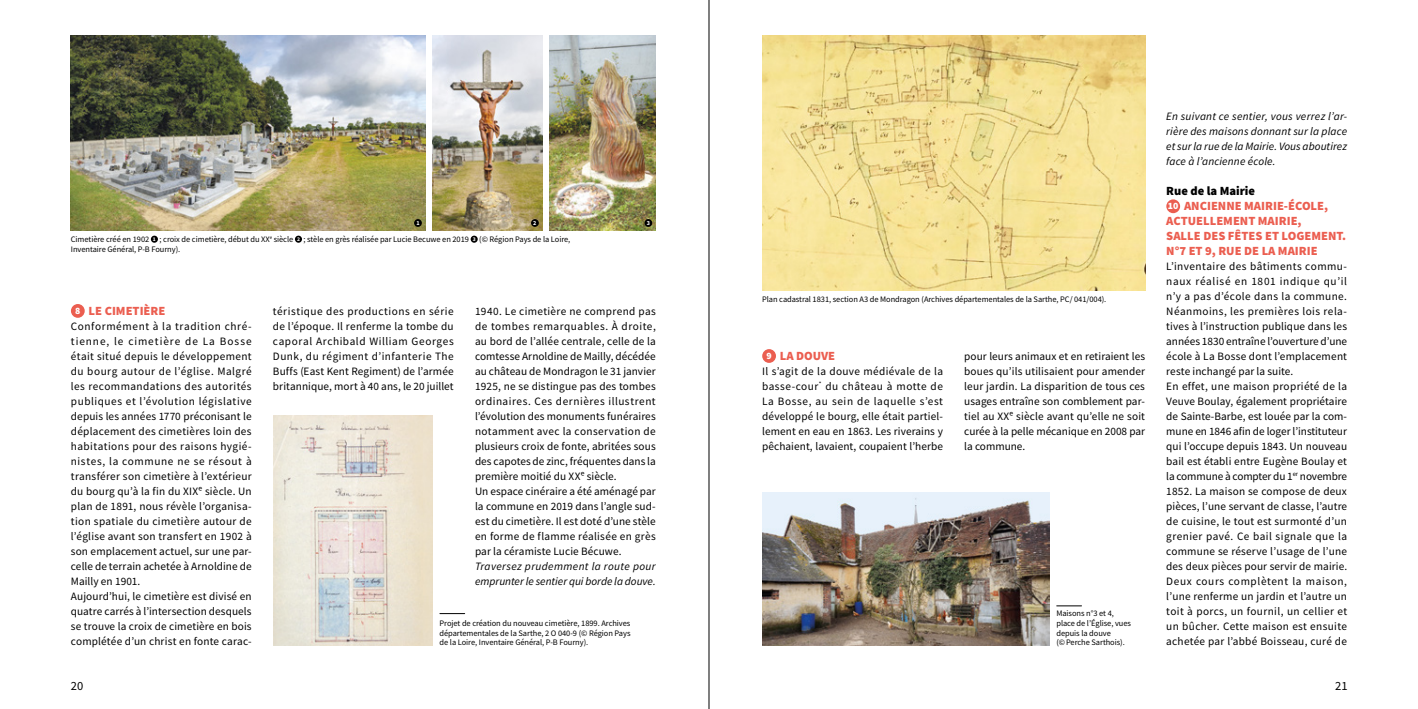
<style>
.page{position:relative;width:1418px;height:709px;background:#fff}
.page>*{position:absolute;margin:0;border:0;box-sizing:border-box;transform-origin:0 0}
.t1{font:900 12.5px/15px "Source Sans Pro";color:#eb5e50}
.t2{font:900 12.5px "Source Sans Pro";color:#000}
.t3{font:12.5px "Source Sans Pro";color:#000}
.t4{font:11.25px/15px "Source Sans Pro";letter-spacing:.015em;color:#000}
.t5{font:italic 11.25px/15px "Source Sans Pro";letter-spacing:.005em;color:#000}
.t6{font:900 9.75px "Source Sans Pro";color:#fff}
.t7{font:8.38px/9.6px "Source Sans Pro";letter-spacing:-.005em;color:#000}
.t8{font:700 6.12px "Source Sans Pro";color:#fff}
.s1{font-weight:700;font-size:5.62px;color:#fff}
</style>
<div class="page">
<img style="left:71px;top:35px;width:354px;height:195px">
<img style="left:762px;top:35px;width:382px;height:256px">
<img style="left:762px;top:493px;width:287px;height:152px">
<img style="left:273px;top:415px;width:159px;height:230px">
<img style="left:432px;top:35px;width:110px;height:195px">
<img style="left:549px;top:35px;width:107px;height:195px">
<div style="left:71px;top:304px;width:14px;height:14px;background:#eb5e50;border-radius:50%"></div>
<div style="left:762px;top:349px;width:14px;height:14px;background:#eb5e50;border-radius:50%"></div>
<div style="left:1166px;top:199px;width:14px;height:14px;background:#eb5e50;border-radius:50%"></div>
<div style="left:151px;top:236px;width:7px;height:7px;background:#000;border-radius:50%"></div>
<div style="left:295px;top:236px;width:7px;height:7px;background:#000;border-radius:50%"></div>
<div style="left:470px;top:236px;width:8px;height:7px;background:#000;border-radius:50%"></div>
<div style="left:644px;top:219px;width:8px;height:8px;background:#000;border-radius:50%"></div>
<div style="left:531px;top:219px;width:8px;height:8px;background:#000;border-radius:50%"></div>
<div style="left:414px;top:219px;width:8px;height:8px;background:#000;border-radius:50%"></div>
<svg style="left:440px;top:613px;width:24px;height:1px"></svg>
<svg style="left:1056px;top:605px;width:25px;height:1px"></svg>
<hr style="left:708px;top:0;width:1px;height:709px;background:#000">
<p class="t8" style="left:416px;top:219px;width:5px">1</p>
<p class="t8" style="left:533px;top:219px;width:5px">2</p>
<p class="t8" style="left:646px;top:219px;width:5px">3</p>
<p class="t7" style="left:71px;top:234px;width:501px">Cimetière créé en 1902 <span class="s1">1</span> ; croix de cimetière, début du XX<sup>e</sup> siècle <span class="s1">2</span> ; stèle en grès réalisée par Lucie Becuwe en 2019 <span class="s1">3</span> (© Région Pays de la Loire,<br>Inventaire Général, P-B Fourny).</p>
<p class="t1" style="left:89px;top:303px;width:78px">LE CIMETIÈRE</p>
<p class="t4" style="left:71px;top:319px;width:182px">Conformément à la tradition chré&shy;tienne, le cimetière de La Bosse était situé depuis le développement du bourg autour de l’église. Malgré les recommandations des autorités publiques et l’évolution législative depuis les années 1770 préconisant le déplacement des cimetières loin des habitations pour des raisons hygié&shy;nistes, la commune ne se résout à transférer son cimetière à l’extérieur du bourg qu’à la fin du XIXᵉ siècle. Un plan de 1891, nous révèle l’organisa&shy;tion spatiale du cimetière autour de l’église avant son transfert en 1902 à son emplacement actuel, sur une par&shy;celle de terrain achetée à Arnoldine de Mailly en 1901.<br>Aujourd’hui, le cimetière est divisé en quatre carrés à l’intersection desquels se trouve la croix de cimetière en bois complétée d’un christ en fonte carac-</p>
<p class="t6" style="left:75px;top:304px;width:7px">8</p>
<p class="t4" style="left:273px;top:304px;width:182px;text-align:justify">téristique des productions en série de l’époque. Il renferme la tombe du caporal Archibald William Georges Dunk, du régiment d’infanterie The Buffs (East Kent Regiment) de l’armée britannique, mort à 40 ans, le 20 juillet</p>
<p class="t4" style="left:475px;top:304px;width:182px">1940. Le cimetière ne comprend pas de tombes remarquables. À droite, au bord de l’allée centrale, celle de la comtesse Arnoldine de Mailly, décédée au château de Mondragon le 31 janvier 1925, ne se distingue pas des tombes ordinaires. Ces dernières illustrent l’évolution des monuments funéraires notamment avec la conservation de plusieurs croix de fonte, abritées sous des capotes de zinc, fréquentes dans la première moitié du XXᵉ siècle.<br>Un espace cinéraire a été aménagé par la commune en 2019 dans l’angle sud&shy;est du cimetière. Il est doté d’une stèle en forme de flamme réalisée en grès par la céramiste Lucie Bécuwe.</p>
<p class="t5" style="left:475px;top:559px;width:182px">Traversez prudemment la route pour emprunter le sentier qui borde la douve.</p>
<p class="t7" style="left:762px;top:294px;width:346px">Plan cadastral 1831, section A3 de Mondragon (Archives départementales de la Sarthe, PC/ 041/004).</p>
<p class="t1" style="left:780px;top:348px;width:57px">LA DOUVE</p>
<p class="t4" style="left:762px;top:364px;width:182px;text-align:justify">Il s’agit de la douve médiévale de la basse-cour<sup>*</sup> du château à motte de La Bosse, au sein de laquelle s’est développé le bourg, elle était partiel&shy;lement en eau en 1863. Les riverains y pêchaient, lavaient, coupaient l’herbe</p>
<p class="t6" style="left:766px;top:349px;width:7px">9</p>
<p class="t4" style="left:964px;top:349px;width:182px;text-align:justify">pour leurs animaux et en retiraient les boues qu’ils utilisaient pour amender leur jardin. La disparition de tous ces usages entraîne son comblement par&shy;tiel au XXᵉ siècle avant qu’elle ne soit curée à la pelle mécanique en 2008 par la commune.</p>
<p class="t7" style="left:439px;top:618px;width:192px;text-align:justify">Projet de création du nouveau cimetière, 1899. Archives départementales de la Sarthe, 2 O 040-9 (© Région Pays de la Loire, Inventaire Général, P-B Fourny).</p>
<p class="t7" style="left:1056px;top:608px;width:76px">Maisons n°3 et 4, place de l’Église, vues depuis la douve (©Perche Sarthois).</p>
<p class="t5" style="left:1166px;top:109px;width:182px;text-align:justify">En suivant ce sentier, vous verrez l’ar&shy;rière des maisons donnant sur la place et sur la rue de la Mairie. Vous aboutirez face à l’ancienne école.</p>
<p class="t2" style="left:1166px;top:182px;width:90px">Rue de la Mairie</p>
<p class="t1" style="left:1166px;top:198px;width:181px;text-indent:18px">ANCIENNE MAIRIE-ÉCOLE,<br>ACTUELLEMENT MAIRIE,<br>SALLE DES FÊTES ET LOGEMENT.<br>N°7 ET 9, RUE DE LA MAIRIE</p>
<p class="t4" style="left:1166px;top:259px;width:182px">L’inventaire des bâtiments commu&shy;naux réalisé en 1801 indique qu’il n’y a pas d’école dans la commune.<br>Néanmoins, les premières lois rela&shy;tives à l’instruction publique dans les années 1830 entraîne l’ouverture d’une école à La Bosse dont l’emplacement reste inchangé par la suite.<br>En effet, une maison propriété de la Veuve Boulay, également propriétaire de Sainte-Barbe, est louée par la com&shy;mune en 1846 afin de loger l’instituteur qui l’occupe depuis 1843. Un nouveau bail est établi entre Eugène Boulay et la commune à compter du 1<sup>er</sup> novembre 1852. La maison se compose de deux pièces, l’une servant de classe, l’autre de cuisine, le tout est surmonté d’un grenier pavé. Ce bail signale que la commune se réserve l’usage de l’une des deux pièces pour servir de mairie.<br>Deux cours complètent la maison, l’une renferme un jardin et l’autre un toit à porcs, un fournil, un cellier et un bûcher. Cette maison est ensuite achetée par l’abbé Boisseau, curé de</p>
<p class="t6" style="left:1167px;top:199px;width:12px">10</p>
<p class="t3" style="left:71px;top:678px;width:14px">20</p>
<p class="t3" style="left:1335px;top:678px;width:14px">21</p>
</div>
